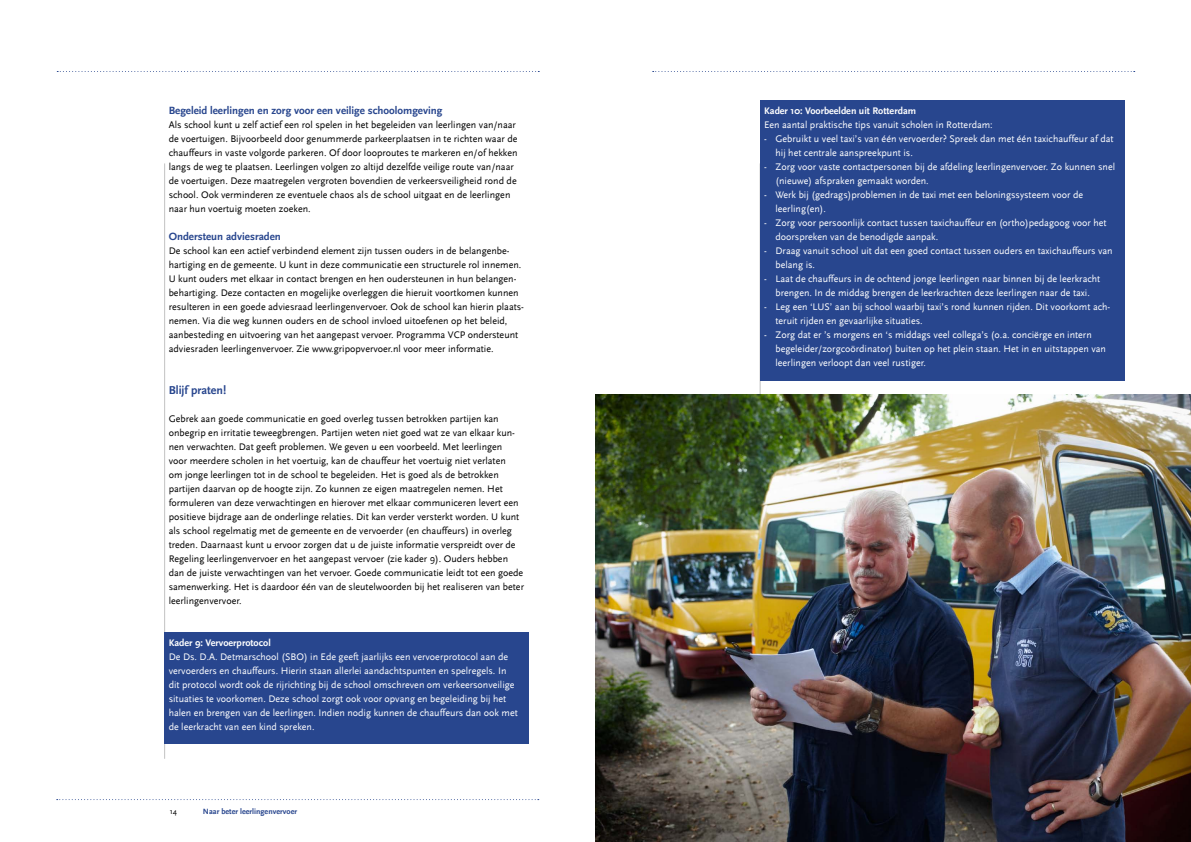
<style>
.page{position:relative;width:1191px;height:842px;background:#fff}
.page>*{position:absolute;margin:0;border:0;box-sizing:border-box;transform-origin:0 0}
.t1{font:700 12px "Scala Sans";color:#28468e}
.t2{font:700 11px "Scala Sans";color:#28468e}
.t3{font:10px/14px "Scala Sans";color:#000}
.t4{font:10px/14px "Scala Sans";color:#fff}
.t5{font:700 10px "Scala Sans";color:#fff}
.t6{font:700 8px "Scala Sans";color:#28468e}
.t7{font:8px "Scala Sans";color:#000}
</style>
<div class="page">
<svg style="left:57px;top:71px;width:482px;height:1px"></svg>
<svg style="left:57px;top:799px;width:482px;height:1px"></svg>
<hr style="left:164px;top:163px;width:1px;height:596px;background:#c2c2c2">
<svg style="left:652px;top:71px;width:482px;height:1px"></svg>
<hr style="left:760px;top:163px;width:1px;height:596px;background:#c2c2c2">
<img style="left:595px;top:394px;width:596px;height:448px">
<div style="left:760px;top:100px;width:364px;height:280px;background:#28468e"></div>
<div style="left:164px;top:632px;width:365px;height:111px;background:#28468e"></div>
<p class="t2" style="left:169px;top:105px;width:275px">Begeleid leerlingen en zorg voor een veilige schoolomgeving</p>
<p class="t3" style="left:169px;top:118px;width:350px">Als school kunt u zelf actief een rol spelen in het begeleiden van leerlingen van/naar de voertuigen. Bijvoorbeeld door genummerde parkeerplaatsen in te richten waar de chauffeurs in vaste volgorde parkeren. Of door looproutes te markeren en/of hekken langs de weg te plaatsen. Leerlingen volgen zo altijd dezelfde veilige route van/naar de voertuigen. Deze maatregelen vergroten bovendien de verkeersveiligheid rond de school. Ook verminderen ze eventuele chaos als de school uitgaat en de leerlingen naar hun voertuig moeten zoeken.</p>
<p class="t2" style="left:169px;top:231px;width:114px">Ondersteun adviesraden</p>
<p class="t3" style="left:169px;top:244px;width:357px">De school kan een actief verbindend element zijn tussen ouders in de belangenbe&shy;hartiging en de gemeente. U kunt in deze communicatie een structurele rol innemen.<br>U kunt ouders met elkaar in contact brengen en hen oudersteunen in hun belangen&shy;behartiging. Deze contacten en mogelijke overleggen die hieruit voortkomen kunnen resulteren in een goede adviesraad leerlingenvervoer. Ook de school kan hierin plaats&shy;nemen. Via die weg kunnen ouders en de school invloed uitoefenen op het beleid, aanbesteding en uitvoering van het aangepast vervoer. Programma VCP ondersteunt adviesraden leerlingenvervoer. Zie www.gripopvervoer.nl voor meer informatie.</p>
<p class="t1" style="left:169px;top:384px;width:59px">Blijf praten!</p>
<p class="t3" style="left:169px;top:412px;width:357px">Gebrek aan goede communicatie en goed overleg tussen betrokken partijen kan onbegrip en irritatie teweegbrengen. Partijen weten niet goed wat ze van elkaar kun&shy;nen verwachten. Dat geeft problemen. We geven u een voorbeeld. Met leerlingen<br>voor meerdere scholen in het voertuig, kan de chauffeur het voertuig niet verlaten<br>om jonge leerlingen tot in de school te begeleiden. Het is goed als de betrokken partijen daarvan op de hoogte zijn. Zo kunnen ze eigen maatregelen nemen. Het formuleren van deze verwachtingen en hierover met elkaar communiceren levert een positieve bijdrage aan de onderlinge relaties. Dit kan verder versterkt worden. U kunt als school regelmatig met de gemeente en de vervoerder (en chauffeurs) in overleg treden. Daarnaast kunt u ervoor zorgen dat u de juiste informatie verspreidt over de Regeling leerlingenvervoer en het aangepast vervoer (zie kader 9). Ouders hebben dan de juiste verwachtingen van het vervoer. Goede communicatie leidt tot een goede samenwerking. Het is daardoor één van de sleutelwoorden bij het realiseren van beter leerlingenvervoer.</p>
<p class="t5" style="left:169px;top:637px;width:104px">Kader 9: Vervoerprotocol</p>
<p class="t4" style="left:169px;top:650px;width:351px">De Ds. D.A. Detmarschool (SBO) in Ede geeft jaarlijks een vervoerprotocol aan de vervoerders en chauffeurs. Hierin staan allerlei aandachtspunten en spelregels. In dit protocol wordt ook de rijrichting bij de school omschreven om verkeersonveilige situaties te voorkomen. Deze school zorgt ook voor opvang en begeleiding bij het halen en brengen van de leerlingen. Indien nodig kunnen de chauffeurs dan ook met de leerkracht van een kind spreken.</p>
<p class="t7" style="left:170px;top:807px;width:9px">14</p>
<p class="t6" style="left:203px;top:807px;width:96px">Naar beter leerlingenvervoer</p>
<p class="t5" style="left:764px;top:105px;width:153px">Kader 10: Voorbeelden uit Rotterdam</p>
<p class="t4" style="left:764px;top:118px;width:230px">Een aantal praktische tips vanuit scholen in Rotterdam:</p>
<p class="t4" style="left:775px;top:132px;width:339px;text-indent:-11px">- Gebruikt u veel taxi’s van één vervoerder? Spreek dan met één taxichauffeur af dat hij het centrale aanspreekpunt is.</p>
<p class="t4" style="left:775px;top:160px;width:341px;text-indent:-11px">- Zorg voor vaste contactpersonen bij de afdeling leerlingenvervoer. Zo kunnen snel (nieuwe) afspraken gemaakt worden.</p>
<p class="t4" style="left:775px;top:188px;width:309px;text-indent:-11px">- Werk bij (gedrags)problemen in de taxi met een beloningssysteem voor de leerling(en).</p>
<p class="t4" style="left:775px;top:216px;width:332px;text-indent:-11px">- Zorg voor persoonlijk contact tussen taxichauffeur en (ortho)pedagoog voor het doorspreken van de benodigde aanpak.</p>
<p class="t4" style="left:775px;top:244px;width:339px;text-indent:-11px">- Draag vanuit school uit dat een goed contact tussen ouders en taxichauffeurs van belang is.</p>
<p class="t4" style="left:764px;top:272px;width:338px;text-align:center">- Laat de chauffeurs in de ochtend jonge leerlingen naar binnen bij de leerkracht brengen. In de middag brengen de leerkrachten deze leerlingen naar de taxi.</p>
<p class="t4" style="left:775px;top:300px;width:336px;text-indent:-11px">- Leg een ‘LUS’ aan bij school waarbij taxi’s rond kunnen rijden. Dit voorkomt ach&shy;teruit rijden en gevaarlijke situaties.</p>
<p class="t4" style="left:775px;top:328px;width:332px;text-indent:-11px">- Zorg dat er ’s morgens en ‘s middags veel collega’s (o.a. conciërge en intern begeleider/zorgcoördinator) buiten op het plein staan. Het in en uitstappen van leerlingen verloopt dan veel rustiger.</p>
</div>
